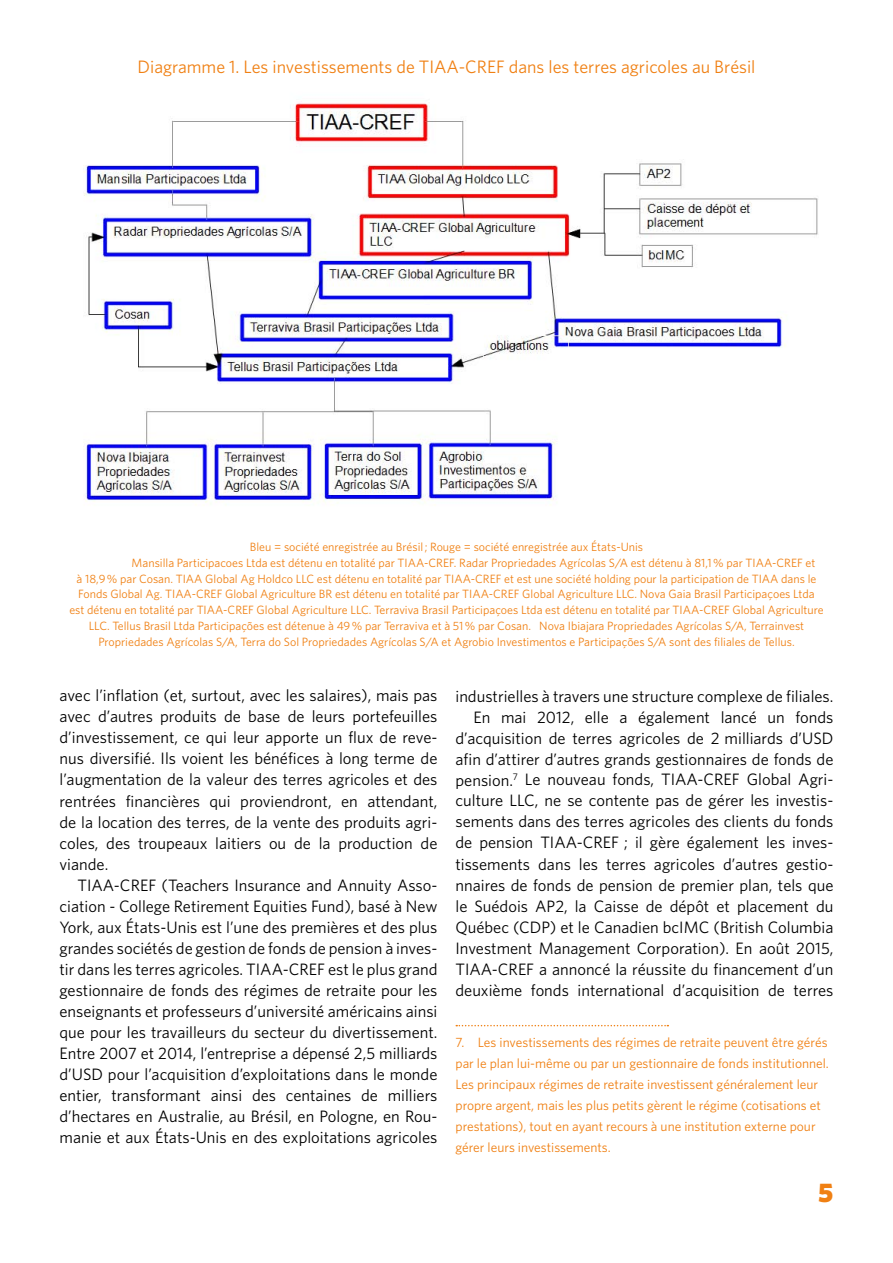
<style>
.page{position:relative;width:893px;height:1263px;background:#fff}
.page>*{position:absolute;margin:0;border:0;box-sizing:border-box;transform-origin:0 0}
.t1{font:900 27px "Whitney";color:#f08013}
.t2{font:18px "Whitney";color:#f08013}
.t3{font:16.5px/21px "Whitney";color:#000;text-align:justify}
.t4{font:13.5px/21px "Whitney";color:#f08013}
.t5{font:12px "Whitney";color:#f08013}
</style>
<div class="page">
<img style="left:84px;top:101px;width:734px;height:404px">
<svg style="left:456px;top:1025px;width:212px;height:1px"></svg>
<p class="t2" style="left:138px;top:56px;width:619px">Diagramme 1. Les investissements de TIAA-CREF dans les terres agricoles au Brésil</p>
<p class="t5" style="left:250px;top:540px;width:395px">Bleu = société enregistrée au Brésil ; Rouge = société enregistrée aux États-Unis</p>
<p class="t5" style="left:132px;top:556px;width:685px">Mansilla Participacoes Ltda est détenu en totalité par TIAA-CREF. Radar Propriedades Agrícolas S/A est détenu à 81,1 % par TIAA-CREF et</p>
<p class="t5" style="left:77px;top:571px;width:741px">à 18,9 % par Cosan. TIAA Global Ag Holdco LLC est détenu en totalité par TIAA-CREF et est une société holding pour la participation de TIAA dans le</p>
<p class="t5" style="left:78px;top:587px;width:738px">Fonds Global Ag. TIAA-CREF Global Agriculture BR est détenu en totalité par TIAA-CREF Global Agriculture LLC. Nova Gaia Brasil Participaçoes Ltda</p>
<p class="t5" style="left:69px;top:603px;width:756px">est détenu en totalité par TIAA-CREF Global Agriculture LLC. Terraviva Brasil Participaçoes Ltda est détenu en totalité par TIAA-CREF Global Agriculture</p>
<p class="t5" style="left:89px;top:619px;width:717px">LLC. Tellus Brasil Ltda Participações est détenue à 49 % par Terraviva et à 51 % par Cosan. Nova Ibiajara Propriedades Agrícolas S/A, Terrainvest</p>
<p class="t5" style="left:98px;top:634px;width:698px">Propriedades Agrícolas S/A, Terra do Sol Propriedades Agrícolas S/A et Agrobio Investimentos e Participações S/A sont des filiales de Tellus.</p>
<p class="t3" style="left:60px;top:685px;width:379px">avec l’inflation (et, surtout, avec les salaires), mais pas avec d’autres produits de base de leurs portefeuilles d’investissement, ce qui leur apporte un flux de reve&shy;nus diversifié. Ils voient les bénéfices à long terme de l’augmentation de la valeur des terres agricoles et des rentrées financières qui proviendront, en attendant, de la location des terres, de la vente des produits agri&shy;coles, des troupeaux laitiers ou de la production de viande.</p>
<p class="t3" style="left:60px;top:874px;width:379px;text-indent:18px">TIAA-CREF (Teachers Insurance and Annuity Asso&shy;ciation - College Retirement Equities Fund), basé à New York, aux États-Unis est l’une des premières et des plus grandes sociétés de gestion de fonds de pension à inves&shy;tir dans les terres agricoles. TIAA-CREF est le plus grand gestionnaire de fonds des régimes de retraite pour les enseignants et professeurs d’université américains ainsi que pour les travailleurs du secteur du divertissement.<br>Entre 2007 et 2014, l’entreprise a dépensé 2,5 milliards d’USD pour l’acquisition d’exploitations dans le monde entier, transformant ainsi des centaines de milliers d’hectares en Australie, au Brésil, en Pologne, en Rou&shy;manie et aux États-Unis en des exploitations agricoles</p>
<p class="t3" style="left:455px;top:685px;width:379px;text-align:right">industrielles à travers une structure complexe de filiales.<br>En mai 2012, elle a également lancé un fonds d’acquisition de terres agricoles de 2 milliards d’USD afin d’attirer d’autres grands gestionnaires de fonds de pension.<sup>7</sup> Le nouveau fonds, TIAA-CREF Global Agri&shy;culture LLC, ne se contente pas de gérer les investis&shy;sements dans des terres agricoles des clients du fonds de pension TIAA-CREF ; il gère également les inves&shy;tissements dans les terres agricoles d’autres gestio&shy;nnaires de fonds de pension de premier plan, tels que le Suédois AP2, la Caisse de dépôt et placement du Québec (CDP) et le Canadien bcIMC (British Columbia Investment Management Corporation). En août 2015, TIAA-CREF a annoncé la réussite du financement d’un deuxième fonds international d’acquisition de terres</p>
<p class="t4" style="left:455px;top:1031px;width:375px">7. Les investissements des régimes de retraite peuvent être gérés par le plan lui-même ou par un gestionnaire de fonds institutionnel.<br>Les principaux régimes de retraite investissent généralement leur propre argent, mais les plus petits gèrent le régime (cotisations et prestations), tout en ayant recours à une institution externe pour gérer leurs investissements.</p>
<h1 class="t1" style="left:818px;top:1176px;width:17px">5</h1>
</div>
